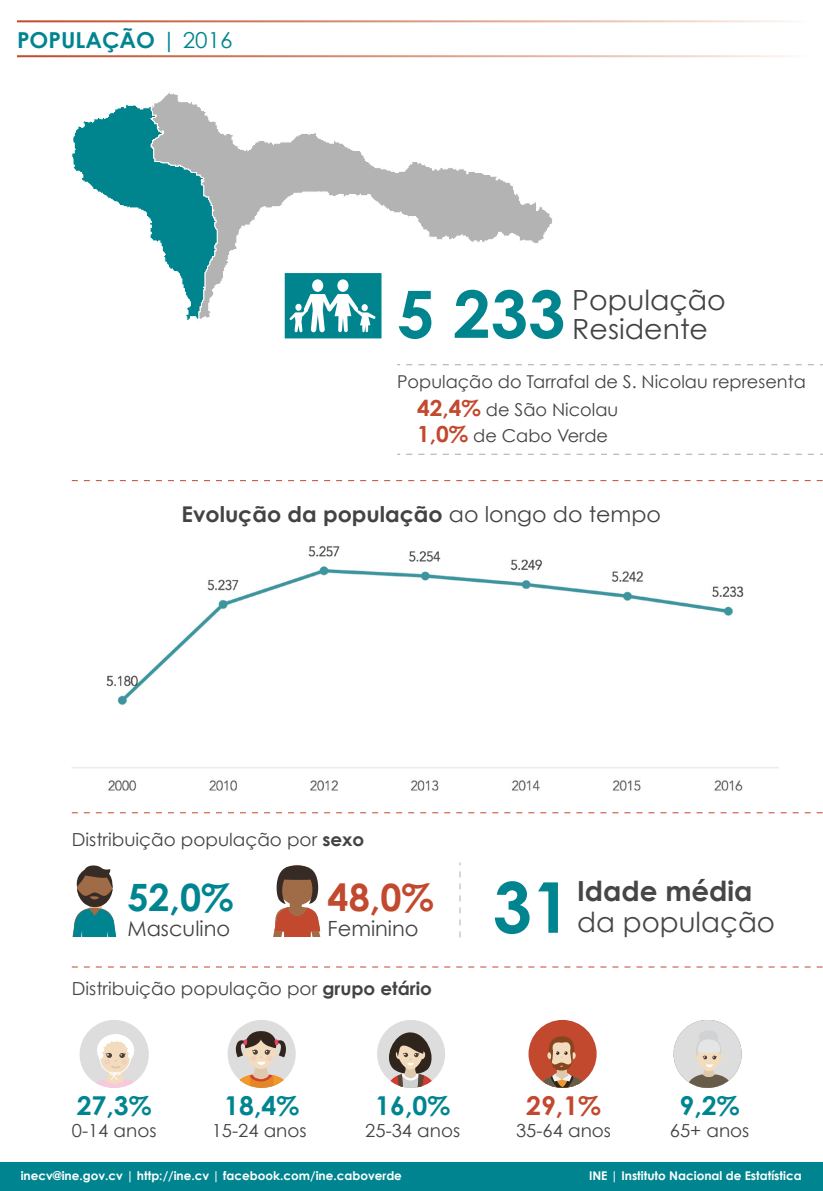
<style>
.page{position:relative;width:823px;height:1191px;background:#fff}
.page>*{position:absolute;margin:0;border:0;box-sizing:border-box;transform-origin:0 0}
.t1{font:700 70.2px "Century Gothic";color:#008590}
.t2{font:700 65.4px "Century Gothic";color:#00858f}
.t3{font:700 37.6px "Century Gothic";color:#008590}
.t4{font:700 37.6px "Century Gothic";color:#c2482e}
.t5{font:27.8px/28.4px "Century Gothic";color:#434343}
.t6{font:27.6px "Century Gothic";color:#464647}
.t7{font:700 27.6px "Century Gothic";color:#464647}
.t8{font:700 26px "Century Gothic";color:#008590}
.t9{font:700 26px "Century Gothic";color:#c2482e}
.t10{font:700 22px "Century Gothic";color:#008590}
.t11{font:700 21.6px "Century Gothic";color:#434343}
.t12{font:21px "Century Gothic";color:#434343}
.t13{font:18px "Century Gothic";color:#434343}
.t14{font:17.8px/28px "Century Gothic";color:#434343}
.t15{font:700 12px "Century Gothic";color:#fff}
.s1{font-weight:400}
.s2{font-weight:700;font-size:22.2px;color:#c2482e}
.s3{font-weight:700}
</style>
<div class="page">
<div style="left:0;top:1162px;width:822px;height:29px;background:#008590"></div>
<div style="left:284px;top:273px;width:97px;height:65px;background:#00858f"></div>
<svg style="left:294px;top:325px;width:77px;height:7px"></svg>
<svg style="left:72px;top:812px;width:750px;height:1px"></svg>
<svg style="left:72px;top:865px;width:44px;height:71px"></svg>
<svg style="left:273px;top:865px;width:48px;height:71px"></svg>
<svg style="left:72px;top:966px;width:750px;height:1px"></svg>
<div style="left:79px;top:1020px;width:70px;height:68px;background:#dedddd;border-radius:50%"></div>
<div style="left:97px;top:1034px;width:37px;height:32px;background:#fff;border-radius:50%"></div>
<svg style="left:93px;top:1039px;width:49px;height:49px"></svg>
<div style="left:227px;top:1020px;width:68px;height:68px;background:#dedddd;border-radius:50%"></div>
<svg style="left:235px;top:1031px;width:53px;height:57px"></svg>
<div style="left:377px;top:1020px;width:68px;height:68px;background:#dedddd;border-radius:50%"></div>
<svg style="left:382px;top:1031px;width:55px;height:57px"></svg>
<div style="left:528px;top:1020px;width:68px;height:68px;background:#c2482e;border-radius:50%"></div>
<svg style="left:540px;top:1036px;width:44px;height:51px"></svg>
<svg style="left:673px;top:1019px;width:69px;height:69px"></svg>
<svg style="left:72px;top:480px;width:750px;height:1px"></svg>
<svg style="left:459px;top:862px;width:1px;height:75px"></svg>
<svg style="left:71px;top:104px;width:78px;height:114px"></svg>
<svg style="left:149px;top:92px;width:404px;height:233px"></svg>
<svg style="left:406px;top:364px;width:416px;height:1px"></svg>
<svg style="left:406px;top:454px;width:416px;height:1px"></svg>
<img style="left:72px;top:545px;width:706px;height:246px">
<p class="t10" style="left:17px;top:26px;width:217px">POPULAÇÃO <span class="s1">| 2016</span></p>
<h2 class="t2" style="left:397px;top:273px;width:170px">5 233</h2>
<h3 class="t5" style="left:572px;top:285px;width:155px">População<br>Residente</h3>
<p class="t14" style="left:417px;top:367px;width:390px;text-indent:-20px">População do Tarrafal de S. Nicolau representa<br><span class="s2">42,4%</span> de São Nicolau</p>
<p class="t14" style="left:417px;top:421px;width:192px"><span class="s2">1,0%</span> de Cabo Verde</p>
<p class="t11" style="left:181px;top:500px;width:480px">Evolução da população <span class="s1">ao longo do tempo</span></p>
<p class="t13" style="left:72px;top:828px;width:294px">Distribuição população por <span class="s3">sexo</span></p>
<h3 class="t3" style="left:127px;top:873px;width:108px">52,0%</h3>
<p class="t12" style="left:127px;top:915px;width:104px">Masculino</p>
<h3 class="t4" style="left:327px;top:873px;width:108px">48,0%</h3>
<p class="t12" style="left:327px;top:915px;width:92px">Feminino</p>
<p class="t13" style="left:72px;top:977px;width:361px">Distribuição população por <span class="s3">grupo etário</span></p>
<h1 class="t1" style="left:492px;top:863px;width:80px">31</h1>
<h3 class="t7" style="left:577px;top:873px;width:176px">Idade média</h3>
<h3 class="t6" style="left:577px;top:904px;width:199px">da população</h3>
<h3 class="t8" style="left:77px;top:1089px;width:76px">27,3%</h3>
<p class="t13" style="left:72px;top:1119px;width:86px">0-14 anos</p>
<h3 class="t8" style="left:224px;top:1089px;width:76px">18,4%</h3>
<p class="t13" style="left:212px;top:1119px;width:96px">15-24 anos</p>
<h3 class="t8" style="left:375px;top:1089px;width:76px">16,0%</h3>
<p class="t13" style="left:365px;top:1119px;width:96px">25-34 anos</p>
<h3 class="t9" style="left:526px;top:1089px;width:76px">29,1%</h3>
<p class="t13" style="left:516px;top:1119px;width:96px">35-64 anos</p>
<h3 class="t8" style="left:679px;top:1089px;width:62px">9,2%</h3>
<p class="t13" style="left:669px;top:1119px;width:81px">65+ anos</p>
<p class="t15" style="left:21px;top:1168px;width:382px">inecv@ine.gov.cv | http://ine.cv | facebook.com/ine.caboverde</p>
<p class="t15" style="left:588px;top:1168px;width:214px">INE | Instituto Nacional de Estatística</p>
</div>
